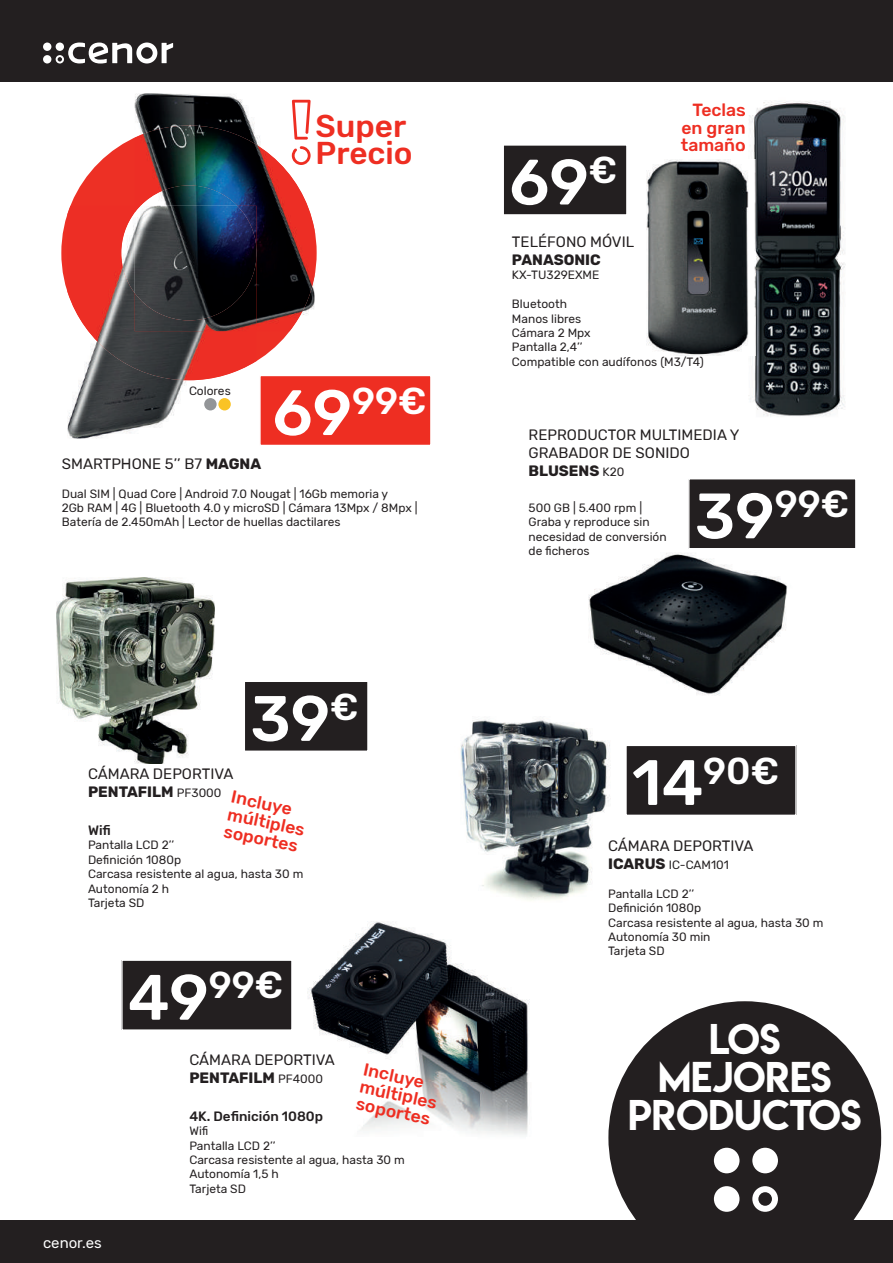
<style>
.page{position:relative;width:893px;height:1263px;background:#fff}
.page>*{position:absolute;margin:0;border:0;box-sizing:border-box;transform-origin:0 0}
.t1{font:500 64.05px "Rubik";color:#fff}
.t2{font:38.1px/38.1px "Lemon Milk";color:#fff;text-align:center}
.t3{font:500 37.35px "Rubik";color:#fff}
.t4{font:500 31.5px/27px "Rubik";color:#ee2e22}
.t5{font:500 17.55px/17.5px "Rubik";color:#ee2e22}
.t6{font:15px/18px "Rubik";color:#231f20}
.t7{font:700 15px "Rubik";color:#231f20}
.t8{font:15px "Rubik";color:#fff}
.t9{font:500 13.5px "Rubik";color:#231f20}
.t10{font:12px/14.4px "Rubik";color:#231f20}
.s1{font-size:64.05px}
.s2{font-weight:700}
.s3{font-size:12px}
.s4{font-weight:700;font-size:15px}
</style>
<div class="page">
<div style="left:0;top:0;width:893px;height:82px;background:#231f20"></div>
<div style="left:0;top:1220px;width:893px;height:43px;background:#231f20"></div>
<svg style="left:43px;top:43px;width:130px;height:21px"></svg>
<svg style="left:61px;top:137px;width:256px;height:225px"></svg>
<img style="left:67px;top:380px;width:164px;height:59px">
<img style="left:67px;top:206px;width:189px;height:174px">
<img style="left:135px;top:93px;width:175px;height:33px">
<img style="left:135px;top:126px;width:180px;height:205px">
<img style="left:135px;top:206px;width:121px;height:125px">
<div style="left:204px;top:398px;width:13px;height:12px;background:#939598;border-radius:50%"></div>
<div style="left:218px;top:398px;width:13px;height:12px;background:#fac325;border-radius:50%"></div>
<img style="left:646px;top:159px;width:96px;height:197px">
<div style="left:503px;top:145px;width:124px;height:70px;background:#231f20"></div>
<div style="left:503px;top:144px;width:125px;height:72px;border:1px solid #fff"></div>
<img style="left:588px;top:553px;width:200px;height:142px">
<div style="left:689px;top:479px;width:167px;height:70px;background:#231f20"></div>
<div style="left:688px;top:478px;width:168px;height:71px;border:1px solid #fff"></div>
<img style="left:56px;top:577px;width:159px;height:187px">
<div style="left:244px;top:681px;width:124px;height:70px;background:#231f20"></div>
<div style="left:244px;top:681px;width:125px;height:71px;border:1px solid #fff"></div>
<div style="left:122px;top:960px;width:170px;height:70px;background:#231f20"></div>
<div style="left:121px;top:959px;width:172px;height:72px;border:1px solid #fff"></div>
<img style="left:461px;top:720px;width:150px;height:180px">
<div style="left:626px;top:745px;width:170px;height:70px;background:#231f20"></div>
<div style="left:625px;top:745px;width:172px;height:71px;border:1px solid #fff"></div>
<svg style="left:608px;top:1001px;width:273px;height:219px;fill:#231f20"></svg>
<svg style="left:714px;top:1148px;width:64px;height:64px"></svg>
<svg style="left:292px;top:146px;width:19px;height:19px"></svg>
<svg style="left:292px;top:100px;width:19px;height:40px"></svg>
<img style="left:307px;top:921px;width:223px;height:161px">
<img style="left:461px;top:897px;width:82px;height:3px">
<img style="left:360px;top:1082px;width:168px;height:53px">
<div style="left:259px;top:375px;width:173px;height:71px;background:#ee2e22;border:1px solid #fff"></div>
<img style="left:742px;top:100px;width:104px;height:317px">
<svg style="left:742px;top:104px;width:3px;height:12px"></svg>
<svg style="left:742px;top:124px;width:3px;height:27px"></svg>
<h3 class="t4" style="left:316px;top:113px;width:99px">Super<br>Precio</h3>
<p class="t10" style="left:189px;top:383px;width:43px">Colores</p>
<h3 class="t3" style="left:272px;top:379px;width:156px"><span class="s1">69</span>99€</h3>
<p class="t6" style="left:62px;top:455px;width:201px">SMARTPHONE 5’’ B7 <span class="s2">MAGNA</span></p>
<p class="t10" style="left:62px;top:486px;width:357px">Dual SIM | Quad Core | Android 7.0 Nougat | 16Gb memoria y<br>2Gb RAM | 4G | Bluetooth 4.0 y microSD | Cámara 13Mpx / 8Mpx |<br>Batería de 2.450mAh | Lector de huellas dactilares</p>
<h1 class="t1" style="left:250px;top:682px;width:110px">39<sup>€</sup></h1>
<p class="t6" style="left:88px;top:765px;width:147px">CÁMARA DEPORTIVA<br><span class="s2">PENTAFILM</span> <span class="s3">PF3000</span></p>
<p class="t9" style="left:88px;top:822px;width:24px">Wifi</p>
<p class="t10" style="left:88px;top:838px;width:217px">Pantalla LCD 2’’<br>Definición 1080p<br>Carcasa resistente al agua, hasta 30 m<br>Autonomía 2 h<br>Tarjeta SD</p>
<h3 class="t5" style="left:233px;top:788px;width:80px;rotate:12deg">Incluye múltiples soportes</h3>
<h3 class="t3" style="left:128px;top:964px;width:157px"><span class="s1">49</span>99€</h3>
<p class="t8" style="left:43px;top:1234px;width:60px">cenor.es</p>
<p class="t6" style="left:189px;top:1051px;width:147px">CÁMARA DEPORTIVA<br><span class="s2">PENTAFILM</span> <span class="s3">PF4000</span></p>
<p class="t9" style="left:189px;top:1108px;width:135px">4K. Definición 1080p</p>
<p class="t10" style="left:189px;top:1124px;width:217px">Wifi<br>Pantalla LCD 2’’<br>Carcasa resistente al agua, hasta 30 m<br>Autonomía 1,5 h<br>Tarjeta SD</p>
<h3 class="t5" style="left:365px;top:1061px;width:80px;rotate:12deg">Incluye múltiples soportes</h3>
<h1 class="t1" style="left:509px;top:145px;width:110px">69<sup>€</sup></h1>
<h3 class="t5" style="left:681px;top:102px;width:66px;text-align:justify;text-indent:12px">Teclas en gran tamaño</h3>
<p class="t6" style="left:512px;top:233px;width:124px">TELÉFONO MÓVIL</p>
<p class="t7" style="left:512px;top:251px;width:90px">PANASONIC</p>
<p class="t10" style="left:512px;top:268px;width:89px">KX-TU329EXME</p>
<p class="t10" style="left:512px;top:297px;width:194px">Bluetooth<br>Manos libres<br>Cámara 2 Mpx<br>Pantalla 2,4’’<br>Compatible con audífonos (M3/T4)</p>
<p class="t6" style="left:529px;top:426px;width:212px">REPRODUCTOR MULTIMEDIA Y<br>GRABADOR DE SONIDO<br><span class="s2">BLUSENS</span> <span class="s3">K20</span></p>
<p class="t10" style="left:529px;top:501px;width:140px">500 GB | 5.400 rpm |<br>Graba y reproduce sin necesidad de conversión de ficheros</p>
<h3 class="t3" style="left:695px;top:482px;width:156px"><span class="s1">39</span>99€</h3>
<h3 class="t3" style="left:632px;top:749px;width:149px"><span class="s1">14</span>90€</h3>
<p class="t6" style="left:608px;top:837px;width:147px">CÁMARA DEPORTIVA</p>
<p class="t10" style="left:608px;top:858px;width:122px"><span class="s4">ICARUS</span> IC-CAM101</p>
<p class="t10" style="left:608px;top:887px;width:217px">Pantalla LCD 2’’<br>Definición 1080p<br>Carcasa resistente al agua, hasta 30 m<br>Autonomía 30 min<br>Tarjeta SD</p>
<h2 class="t2" style="left:628px;top:1020px;width:235px">LOS<br>MEJORES<br>PRODUCTOS</h2>
</div>
